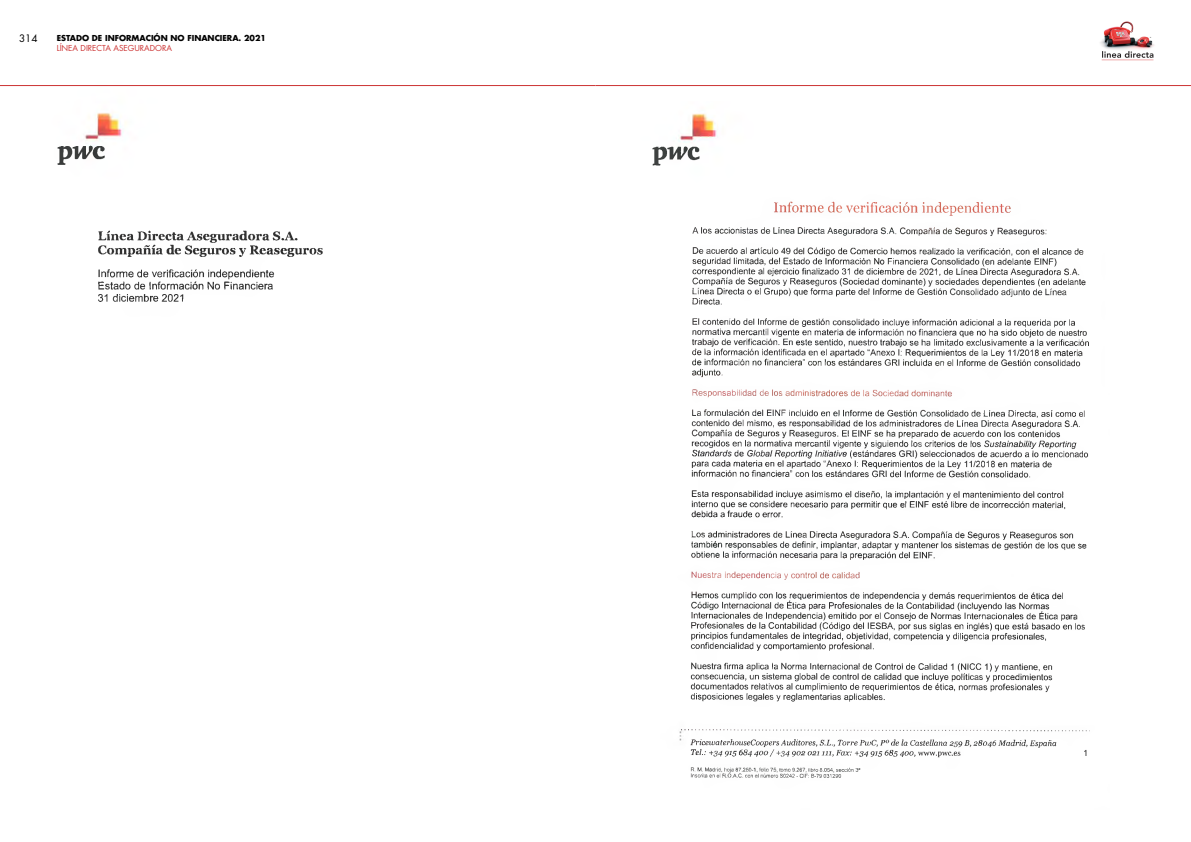
<style>
.page{position:relative;width:1191px;height:842px;background:#fff}
.page>*{position:absolute;margin:0;border:0;box-sizing:border-box;transform-origin:0 0}
.t1{font:10px "Futura Std";color:#000}
.t2{font:700 8px "Futura Std";color:#000}
.t3{font:8px "Futura Std";color:#c33}
</style>
<div class="page">
<img style="left:1100px;top:21px;width:54px;height:40px">
<img style="left:13px;top:86px;width:493px;height:216px">
<img style="left:652px;top:113px;width:438px;height:665px">
<hr style="left:0;top:85px;width:595px;height:1px;background:#c33">
<hr style="left:595px;top:85px;width:596px;height:1px;background:#c33">
<p class="t1" style="left:19px;top:32px;width:20px">314</p>
<p class="t2" style="left:57px;top:33px;width:211px">ESTADO DE INFORMACIÓN NO FINANCIERA. 2021</p>
<p class="t3" style="left:57px;top:43px;width:117px">LÍNEA DIRECTA ASEGURADORA</p>
</div>
